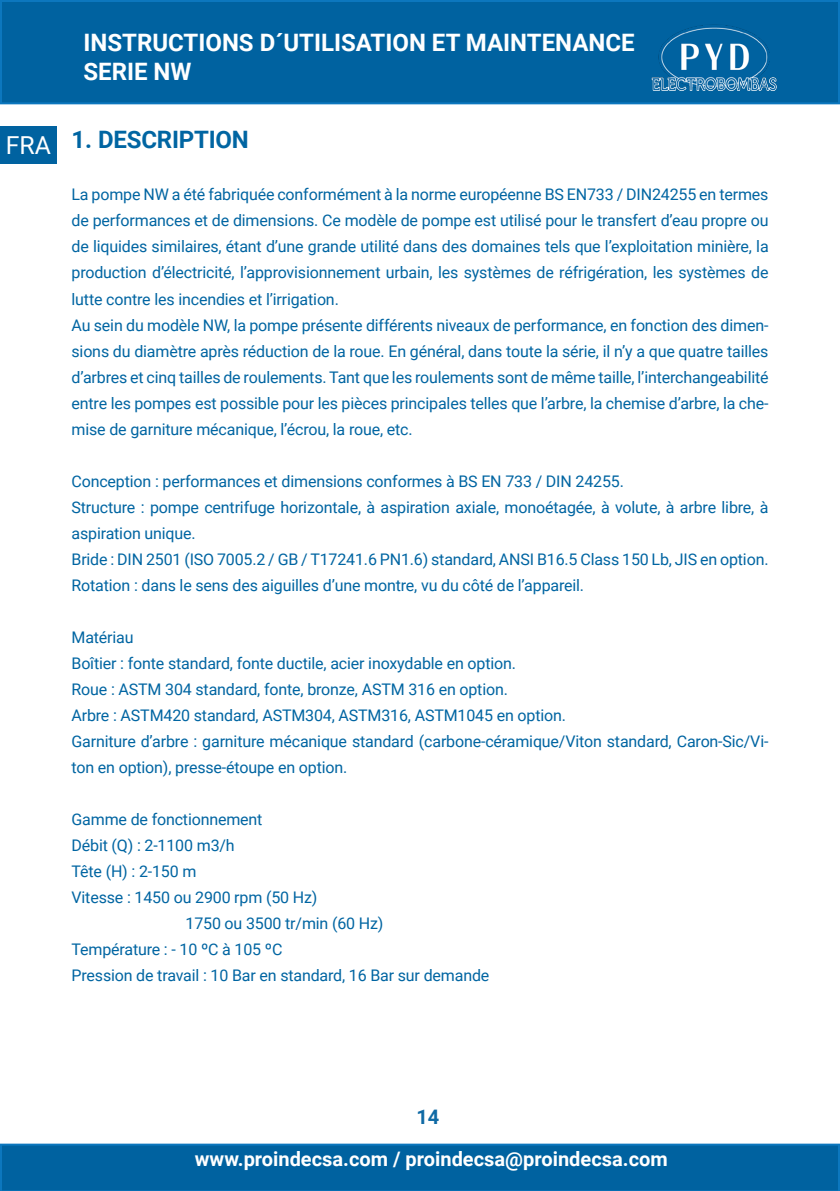
<style>
.page{position:relative;width:840px;height:1191px;background:#fff}
.page>*{position:absolute;margin:0;border:0;box-sizing:border-box;transform-origin:0 0}
.t1{font:700 24px/28.8px "Roboto";color:#fff}
.t2{font:700 24px "Roboto";letter-spacing:-.01em;color:#0065a2}
.t3{font:700 20px "Roboto";color:#fff}
.t4{font:700 20px "Roboto";color:#0f6aa5}
.t5{font:16px/26px "Roboto";letter-spacing:-.01em;color:#0065a2;text-align:justify}
.s1{font-weight:400;font-size:24.8px;color:#fff}
</style>
<div class="page">
<div style="left:0;top:0;width:839px;height:104px;background:#0062a0;border:2px solid #0c77be"></div>
<svg style="left:0;top:1143px;width:839px;height:48px;background:#0465a2"></svg>
<img style="left:651px;top:24px;width:126px;height:67px">
<div style="left:0;top:126px;width:57px;height:37px;background:#0062a0"></div>
<h1 class="t1" style="left:83px;top:27px;width:552px">INSTRUCTIONS D´UTILISATION ET MAINTENANCE<br>SERIE NW</h1>
<p class="t2" style="left:6px;top:123px;width:244px"><span class="s1">FRA</span> 1. DESCRIPTION</p>
<p class="t5" style="left:71px;top:181px;width:698px">La pompe NW a été fabriquée conformément à la norme européenne BS EN733 / DIN24255 en termes de performances et de dimensions. Ce modèle de pompe est utilisé pour le transfert d’eau propre ou de liquides similaires, étant d’une grande utilité dans des domaines tels que l’exploitation minière, la production d’électricité, l’approvisionnement urbain, les systèmes de réfrigération, les systèmes de lutte contre les incendies et l’irrigation.</p>
<p class="t5" style="left:71px;top:311px;width:698px">Au sein du modèle NW, la pompe présente différents niveaux de performance, en fonction des dimen&shy;sions du diamètre après réduction de la roue. En général, dans toute la série, il n’y a que quatre tailles d’arbres et cinq tailles de roulements. Tant que les roulements sont de même taille, l’interchangeabilité entre les pompes est possible pour les pièces principales telles que l’arbre, la chemise d’arbre, la che&shy;mise de garniture mécanique, l’écrou, la roue, etc.</p>
<p class="t5" style="left:71px;top:467px;width:553px">Conception : performances et dimensions conformes à BS EN 733 / DIN 24255.</p>
<p class="t5" style="left:71px;top:493px;width:698px">Structure : pompe centrifuge horizontale, à aspiration axiale, monoétagée, à volute, à arbre libre, à aspiration unique.</p>
<p class="t5" style="left:71px;top:545px;width:698px">Bride : DIN 2501 (ISO 7005.2 / GB / T17241.6 PN1.6) standard, ANSI B16.5 Class 150 Lb, JIS en option.</p>
<p class="t5" style="left:71px;top:571px;width:514px">Rotation : dans le sens des aiguilles d’une montre, vu du côté de l’appareil.</p>
<p class="t5" style="left:71px;top:623px;width:64px">Matériau</p>
<p class="t5" style="left:71px;top:649px;width:446px">Boîtier : fonte standard, fonte ductile, acier inoxydable en option.</p>
<p class="t5" style="left:71px;top:675px;width:437px">Roue : ASTM 304 standard, fonte, bronze, ASTM 316 en option.</p>
<p class="t5" style="left:71px;top:701px;width:495px">Arbre : ASTM420 standard, ASTM304, ASTM316, ASTM1045 en option.</p>
<p class="t5" style="left:71px;top:727px;width:698px">Garniture d’arbre : garniture mécanique standard (carbone-céramique/Viton standard, Caron-Sic/Vi&shy;ton en option), presse-étoupe en option.</p>
<p class="t5" style="left:71px;top:805px;width:192px">Gamme de fonctionnement</p>
<p class="t5" style="left:71px;top:831px;width:165px">Débit (Q) : 2-1100 m3/h</p>
<p class="t5" style="left:71px;top:857px;width:126px">Tête (H) : 2-150 m</p>
<p class="t5" style="left:71px;top:883px;width:247px">Vitesse : 1450 ou 2900 rpm (50 Hz)</p>
<p class="t5" style="left:185px;top:909px;width:199px">1750 ou 3500 tr/min (60 Hz)</p>
<p class="t5" style="left:71px;top:935px;width:212px">Température : - 10 ºC à 105 ºC</p>
<p class="t5" style="left:71px;top:961px;width:419px">Pression de travail : 10 Bar en standard, 16 Bar sur demande</p>
<p class="t4" style="left:416px;top:1103px;width:24px">14</p>
<p class="t3" style="left:195px;top:1144px;width:474px">www.proindecsa.com / proindecsa@proindecsa.com</p>
</div>
